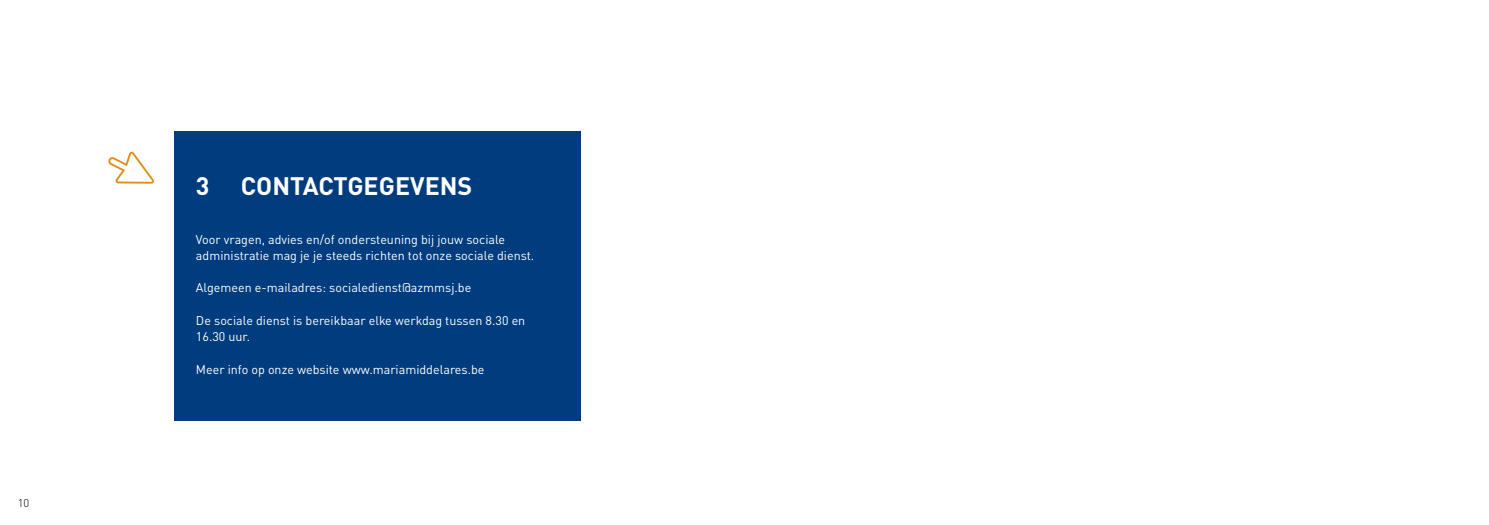
<style>
.page{position:relative;width:1489px;height:525px;background:#fff}
.page>*{position:absolute;margin:0;border:0;box-sizing:border-box;transform-origin:0 0}
.t1{font:700 25px "DINOT";color:#fff}
.t2{font:12.5px/16.2px "DINOT";color:#fff}
.t3{font:300 11.25px "DINOT";color:#000}
</style>
<div class="page">
<div style="left:175px;top:131px;width:406px;height:289px;background:#003c7e"></div>
<svg style="left:108px;top:151px;width:46px;height:32px"></svg>
<p class="t3" style="left:18px;top:495px;width:13px">10</p>
<h1 class="t1" style="left:196px;top:169px;width:15px">3</h1>
<h1 class="t1" style="left:241px;top:169px;width:233px">CONTACTGEGEVENS</h1>
<p class="t2" style="left:196px;top:230px;width:340px">Voor vragen, advies en/of ondersteuning bij jouw sociale administratie mag je je steeds richten tot onze sociale dienst.</p>
<p class="t2" style="left:196px;top:279px;width:277px">Algemeen e-mailadres: socialedienst@azmmsj.be</p>
<p class="t2" style="left:196px;top:312px;width:331px">De sociale dienst is bereikbaar elke werkdag tussen 8.30 en<br>16.30 uur.</p>
<p class="t2" style="left:196px;top:360px;width:290px">Meer info op onze website www.mariamiddelares.be</p>
</div>
